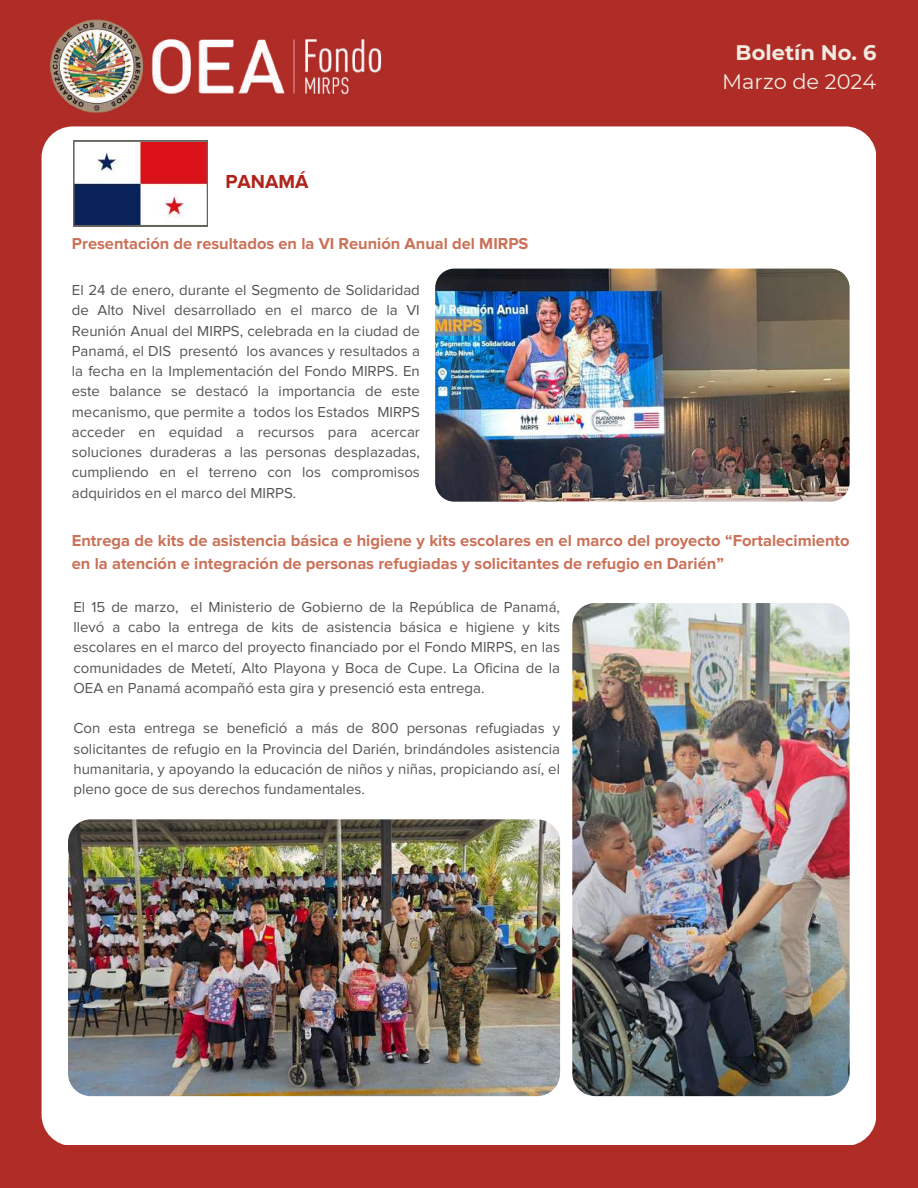
<style>
.page{position:relative;width:918px;height:1188px;background:#af2c27}
.page>*{position:absolute;margin:0;border:0;box-sizing:border-box;transform-origin:0 0}
.t1{font:700 21px "Montserrat";color:#f0ebe1}
.t2{font:21px "Montserrat";color:#f0ebe1}
.t3{font:700 19.5px "Proxima Nova";color:#b0241c}
.t4{font:700 16.5px/22.5px "Proxima Nova";color:#ca7158}
.t5{font:15px/20.2px "Proxima Nova";color:#545454;text-align:justify}
</style>
<div class="page">
<div style="left:42px;top:126px;width:834px;height:1019px;background:#fff;border-radius:31px"></div>
<img style="left:50px;top:19px;width:332px;height:94px">
<img style="left:572px;top:603px;width:278px;height:493px;border-radius:23px">
<img style="left:435px;top:269px;width:415px;height:233px;border-radius:19px">
<img style="left:68px;top:819px;width:492px;height:277px;border-radius:23px">
<svg style="left:73px;top:141px;width:134px;height:85px"></svg>
<h2 class="t3" style="left:225px;top:170px;width:85px">PANAMÁ</h2>
<p class="t4" style="left:72px;top:232px;width:458px">Presentación de resultados en la VI Reunión Anual del MIRPS</p>
<p class="t5" style="left:72px;top:281px;width:350px">El 24 de enero, durante el Segmento de Solidaridad de Alto Nivel desarrollado en el marco de la VI Reunión Anual del MIRPS, celebrada en la ciudad de Panamá, el DIS presentó los avances y resultados a la fecha en la Implementación del Fondo MIRPS. En este balance se destacó la importancia de este mecanismo, que permite a todos los Estados MIRPS acceder en equidad a recursos para acercar soluciones duraderas a las personas desplazadas, cumpliendo en el terreno con los compromisos adquiridos en el marco del MIRPS.</p>
<h1 class="t1" style="left:736px;top:40px;width:142px">Boletín No. 6</h1>
<h1 class="t2" style="left:722px;top:69px;width:156px">Marzo de 2024</h1>
<p class="t4" style="left:72px;top:530px;width:779px">Entrega de kits de asistencia básica e higiene y kits escolares en el marco del proyecto “Fortalecimiento en la atención e integración de personas refugiadas y solicitantes de refugio en Darién”</p>
<p class="t5" style="left:73px;top:597px;width:488px">El 15 de marzo, el Ministerio de Gobierno de la República de Panamá, llevó a cabo la entrega de kits de asistencia básica e higiene y kits escolares en el marco del proyecto financiado por el Fondo MIRPS, en las comunidades de Metetí, Alto Playona y Boca de Cupe. La Oficina de la OEA en Panamá acompañó esta gira y presenció esta entrega.</p>
<p class="t5" style="left:73px;top:719px;width:488px">Con esta entrega se benefició a más de 800 personas refugiadas y solicitantes de refugio en la Provincia del Darién, brindándoles asistencia humanitaria, y apoyando la educación de niños y niñas, propiciando así, el pleno goce de sus derechos fundamentales.</p>
</div>
